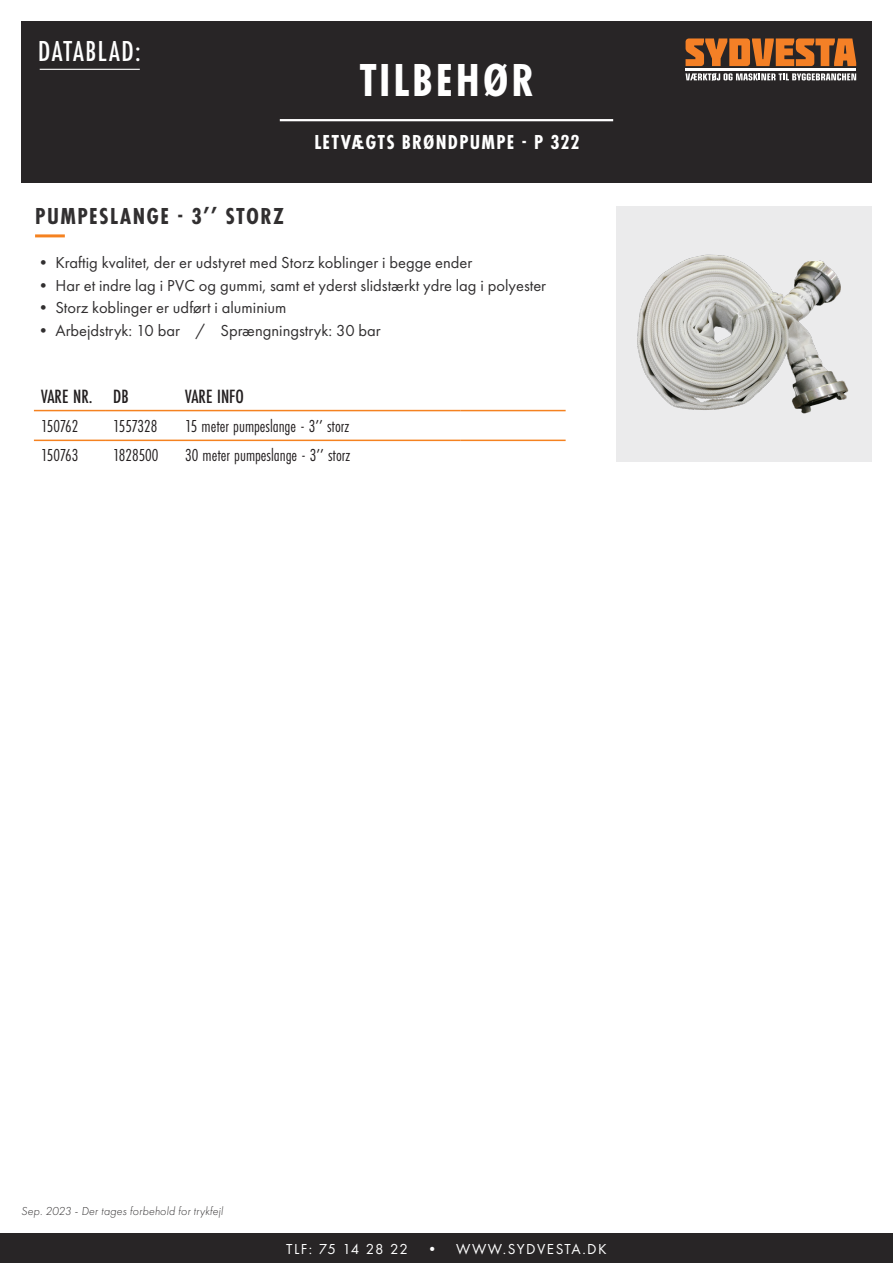
<style>
.page{position:relative;width:893px;height:1263px;background:#fff}
.page>*{position:absolute;margin:0;border:0;box-sizing:border-box;transform-origin:0 0}
.t1{font:700 48px "Futura PT Cond";letter-spacing:.06em;color:#fff}
.t2{font:500 30px "Futura PT Cond";letter-spacing:.05em;color:#fff}
.t3{font:700 24px "Futura PT Cond";letter-spacing:.06em;color:#312f30}
.t4{font:700 21px "Futura PT Cond";letter-spacing:.06em;color:#fff}
.t5{font:500 19.95px "Futura PT Cond";color:#231f20}
.t6{font:18px "Futura PT Cond";color:#231f20}
.t7{font:16.5px "Futura PT";color:#312f30}
.t8{font:15px "Futura PT";letter-spacing:.1em;color:#fff}
.t9{font:italic 300 12px "Futura PT";letter-spacing:.015em;color:#312f30}
</style>
<div class="page">
<hr style="left:34px;top:410px;width:72px;height:1px;background:#f58220">
<hr style="left:106px;top:410px;width:72px;height:1px;background:#f58220">
<hr style="left:178px;top:410px;width:283px;height:1px;background:#f58220">
<hr style="left:461px;top:410px;width:105px;height:1px;background:#f58220">
<hr style="left:34px;top:440px;width:72px;height:1px;background:#f58220">
<hr style="left:106px;top:440px;width:72px;height:1px;background:#f58220">
<hr style="left:178px;top:440px;width:283px;height:1px;background:#f58220">
<hr style="left:461px;top:440px;width:105px;height:1px;background:#f58220">
<div style="left:21px;top:21px;width:851px;height:162px;background:#282526"></div>
<div style="left:0;top:1233px;width:893px;height:30px;background:#282526"></div>
<hr style="left:280px;top:119px;width:333px;height:2px;background:#fff">
<svg style="left:686px;top:38px;width:170px;height:28px"></svg>
<svg style="left:686px;top:73px;width:170px;height:8px"></svg>
<hr style="left:686px;top:69px;width:170px;height:2px;background:#fff">
<hr style="left:40px;top:69px;width:100px;height:1px;background:#fff">
<img style="left:616px;top:206px;width:255px;height:255px">
<hr style="left:35px;top:234px;width:30px;height:3px;background:#f58220">
<p class="t2" style="left:38px;top:34px;width:104px">DATABLAD:</p>
<p class="t1" style="left:360px;top:52px;width:176px">TILBEHØR</p>
<p class="t4" style="left:314px;top:130px;width:267px">LETVÆGTS BRØNDPUMPE - P 322</p>
<p class="t3" style="left:35px;top:202px;width:250px">PUMPESLANGE - 3’’ STORZ</p>
<p class="t7" style="left:35px;top:253px;width:439px">• Kraftig kvalitet, der er udstyret med Storz koblinger i begge ender</p>
<p class="t7" style="left:35px;top:275px;width:513px">• Har et indre lag i PVC og gummi, samt et yderst slidstærkt ydre lag i polyester</p>
<p class="t7" style="left:35px;top:298px;width:253px">• Storz koblinger er udført i aluminium</p>
<p class="t7" style="left:35px;top:320px;width:347px">• Arbejdstryk: 10 bar / Sprængningstryk: 30 bar</p>
<p class="t5" style="left:41px;top:385px;width:53px">VARE NR.</p>
<p class="t5" style="left:113px;top:385px;width:17px">DB</p>
<p class="t5" style="left:185px;top:385px;width:60px">VARE INFO</p>
<p class="t6" style="left:41px;top:415px;width:39px">150762</p>
<p class="t6" style="left:113px;top:415px;width:46px">1557328</p>
<p class="t6" style="left:185px;top:415px;width:166px">15 meter pumpeslange - 3’’ storz</p>
<p class="t6" style="left:41px;top:445px;width:39px">150763</p>
<p class="t6" style="left:113px;top:445px;width:47px">1828500</p>
<p class="t6" style="left:185px;top:445px;width:167px">30 meter pumpeslange - 3’’ storz</p>
<p class="t9" style="left:21px;top:1204px;width:203px">Sep. 2023 - Der tages forbehold for trykfejl</p>
<p class="t8" style="left:286px;top:1240px;width:322px">TLF: 75 14 28 22 • WWW.SYDVESTA.DK</p>
</div>
